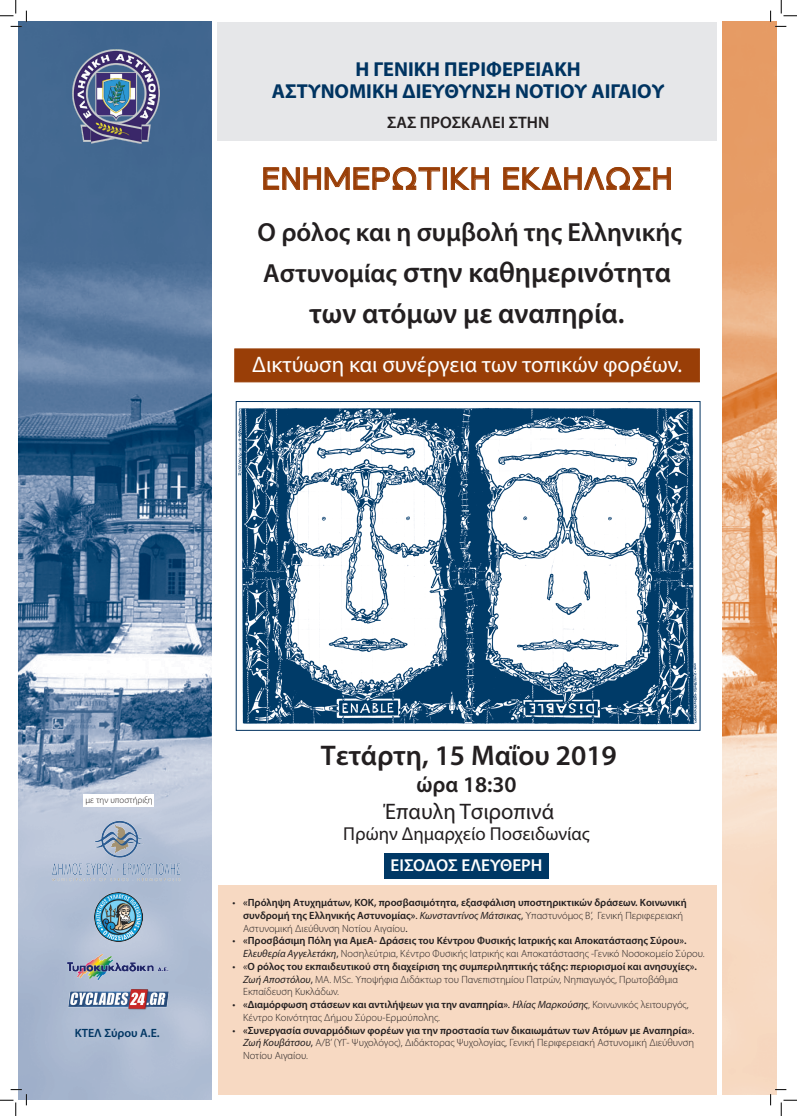
<style>
.page{position:relative;width:797px;height:1116px;background:#fff}
.page>*{position:absolute;margin:0;border:0;box-sizing:border-box;transform-origin:0 0}
.t1{font:600 28.5px "Myriad Pro";color:#231f20}
.t2{font:700 27px "Compass";letter-spacing:.1em;color:#993e07}
.t3{font:600 26.25px "Myriad Pro";color:#231f20}
.t4{font:22.5px "Myriad Pro";color:#fff}
.t5{font:22.5px "Myriad Pro";color:#231f20}
.t6{font:600 22.5px "Myriad Pro";color:#231f20}
.t7{font:700 20.25px "Myriad Pro";color:#003461}
.t8{font:18.75px "Myriad Pro";color:#231f20}
.t9{font:600 17.25px "Myriad Pro";color:#fff}
.t10{font:600 16.65px "Myriad Pro";color:#231f20}
.t11{font:600 12px "Myriad Pro";color:#003562}
.t12{font:300 10.5px/12.8px "Myriad Pro";color:#231f20;text-align:justify}
.t13{font:600 10.5px/12.8px "Myriad Pro";color:#231f20}
.t14{font:300 9px "Myriad Pro";color:#231f20}
.s1{font-size:26.25px}
.s2{font-weight:400}
.s3{font-weight:600}
.s4{font-weight:400;font-style:italic}
.s5{font-weight:300}
</style>
<div class="page">
<div style="left:234px;top:348px;width:466px;height:34px;background:#993e07;border:1px solid #993e07"></div>
<div style="left:384px;top:853px;width:164px;height:26px;background:#003865"></div>
<img style="left:19px;top:21px;width:193px;height:1078px">
<div style="left:217px;top:22px;width:499px;height:118px;background:#e6e7e9"></div>
<div style="left:218px;top:885px;width:498px;height:210px;background:#f7d9c2"></div>
<svg style="left:263px;top:167px;width:177px;height:23px"></svg>
<div style="left:443px;top:167px;width:4px;height:23px;border:1px solid #993e07"></div>
<svg style="left:450px;top:167px;width:39px;height:23px"></svg>
<svg style="left:503px;top:167px;width:168px;height:23px"></svg>
<img style="left:723px;top:21px;width:54px;height:1074px">
<img style="left:238px;top:405px;width:459px;height:320px">
<div style="left:236px;top:401px;width:464px;height:330px;border:1px solid #00315f"></div>
<div style="left:84px;top:794px;width:70px;height:13px;background:#fff"></div>
<img style="left:61px;top:950px;width:115px;height:32px">
<img style="left:73px;top:50px;width:86px;height:93px">
<img style="left:69px;top:988px;width:99px;height:22px">
<img style="left:48px;top:860px;width:141px;height:25px">
<img style="left:90px;top:818px;width:57px;height:45px">
<img style="left:94px;top:893px;width:49px;height:48px">
<svg style="left:0;top:0;width:27px;height:27px"></svg>
<svg style="left:0;top:1089px;width:27px;height:27px"></svg>
<svg style="left:770px;top:0;width:27px;height:27px"></svg>
<svg style="left:770px;top:1089px;width:27px;height:27px"></svg>
<p class="t7" style="left:355px;top:56px;width:227px">Η ΓΕΝΙΚΗ ΠΕΡΙΦΕΡΕΙΑΚΗ</p>
<p class="t7" style="left:272px;top:78px;width:394px">ΑΣΤΥΝΟΜΙΚΗ ΔΙΕΥΘΥΝΣΗ ΝΟΤΙΟΥ ΑΙΓΑΙΟΥ</p>
<p class="t10" style="left:387px;top:112px;width:164px">ΣΑΣ ΠΡΟΣΚΑΛΕΙ ΣΤΗΝ</p>
<p class="t2" style="left:263px;top:158px;width:410px">ΕΝΗΜΕΡΩΤΙΚΗ ΕΚΔΗΛΩ∑Η</p>
<p class="t3" style="left:257px;top:215px;width:426px">Ο ρόλος και η συμβολή της Ελληνικής</p>
<p class="t1" style="left:263px;top:254px;width:409px"><span class="s1">Αστυνομίας</span> στην καθημερινότητα</p>
<p class="t1" style="left:309px;top:295px;width:317px">των ατόμων με αναπηρία.</p>
<p class="t4" style="left:252px;top:350px;width:431px">Δικτύωση και συνέργεια των τοπικών φορέων.</p>
<p class="t14" style="left:85px;top:795px;width:69px">με την υποστήριξη</p>
<p class="t11" style="left:75px;top:1025px;width:86px">ΚΤΕΛ Σύρου Α.Ε.</p>
<p class="t1" style="left:321px;top:738px;width:297px">Τετάρτη, 15 Μαΐου 2019</p>
<p class="t6" style="left:416px;top:770px;width:102px">ώρα 18:30</p>
<p class="t5" style="left:384px;top:798px;width:172px">Έπαυλη Τσιροπινά</p>
<p class="t8" style="left:343px;top:822px;width:248px">Πρώην Δημαρχείο Ποσειδωνίας</p>
<p class="t9" style="left:391px;top:854px;width:153px">ΕΙΣΟΔΟΣ ΕΛΕΥΘΕΡΗ</p>
<p class="t13" style="left:233px;top:896px;width:456px"><span class="s2">•</span> «Πρόληψη Ατυχημάτων, ΚΟΚ, προσβασιμότητα, εξασφάλιση υποστηρικτικών δράσεων. Κοινωνική</p>
<p class="t12" style="left:243px;top:909px;width:442px"><span class="s3">συνδρομή της Ελληνικής Αστυνομίας»</span><span class="s2">.</span> <span class="s4">Κωνσταντίνος Μάτσικας</span><span class="s2">,</span> Υπαστυνόμος Β’, Γενική Περιφερειακή</p>
<p class="t12" style="left:243px;top:922px;width:166px">Αστυνομική Διεύθυνση Νοτίου Αιγαίου<span class="s2">.</span></p>
<p class="t13" style="left:233px;top:934px;width:455px"><span class="s2">•</span> «Προσβάσιμη Πόλη για ΑμεΑ- Δράσεις του Κέντρου Φυσικής Ιατρικής και Αποκατάστασης Σύρου».</p>
<p class="t12" style="left:243px;top:947px;width:463px"><span class="s4">Ελευθερία Αγγελετάκη</span><span class="s2">,</span> Νοσηλεύτρια, Κέντρο Φυσικής Ιατρικής και Αποκατάστασης -Γενικό Νοσοκομείο Σύρου.</p>
<p class="t13" style="left:243px;top:959px;width:455px;text-indent:-10px"><span class="s2">• «</span>Ο ρόλος του εκπαιδευτικού στη διαχείριση της συμπεριληπτικής τάξης: περιορισμοί και ανησυχίες».<br><span class="s4">Ζωή Αποστόλου</span><span class="s2">,</span> <span class="s5">MA. MSc. Υποψήφια Διδάκτωρ του Πανεπιστημίου Πατρών, Νηπιαγωγός, Πρωτοβάθμια</span></p>
<p class="t12" style="left:243px;top:985px;width:97px">Εκπαίδευση Κυκλάδων.</p>
<p class="t13" style="left:233px;top:998px;width:457px"><span class="s2">•</span> «Διαμόρφωση στάσεων και αντιλήψεων για την αναπηρία»<span class="s2">.</span> <span class="s4">Ηλίας Μαρκούσης</span><span class="s5">, Κοινωνικός λειτουργός,</span></p>
<p class="t12" style="left:243px;top:1011px;width:198px">Κέντρο Κοινότητας Δήμου Σύρου-Ερμούπολης.</p>
<p class="t12" style="left:243px;top:1024px;width:452px;text-indent:-10px"><span class="s2">•</span> <span class="s3">«Συνεργασία συναρμόδιων φορέων για την προστασία των δικαιωμάτων των Ατόμων με Αναπηρία»</span><span class="s2">.<br></span><span class="s4">Ζωή Κουβάτσου</span><span class="s2">,</span> Α/Β’ (ΥΓ- Ψυχολόγος), Διδάκτορας Ψυχολογίας, Γενική Περιφερειακή Αστυνομική Διεύθυνση Νοτίου Αιγαίου.</p>
</div>
